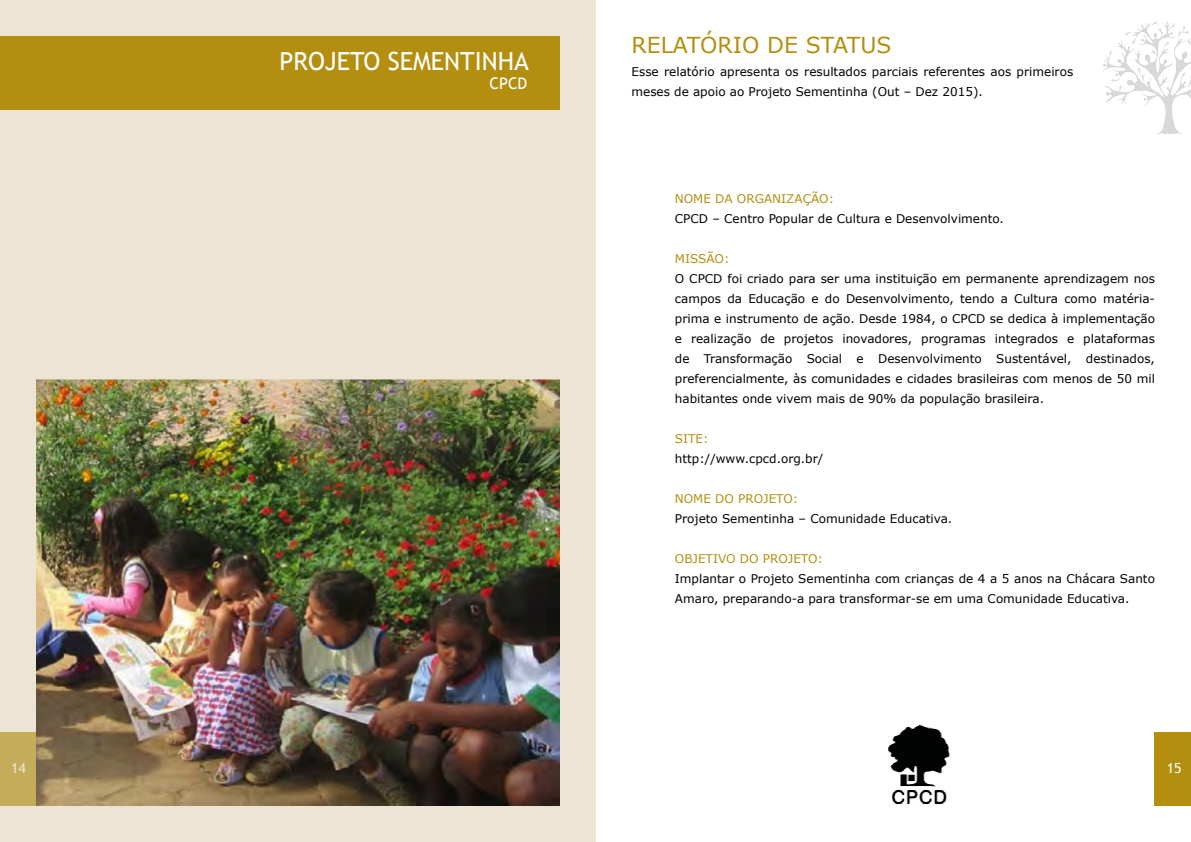
<style>
.page{position:relative;width:1191px;height:842px;background:#fff}
.page>*{position:absolute;margin:0;border:0;box-sizing:border-box;transform-origin:0 0}
.t1{font:25px "Trebuchet MS";color:#fff}
.t2{font:22px "Verdana";color:#b38e0f}
.t3{font:16px "Trebuchet MS";color:#fff}
.t4{font:14px "Trebuchet MS";color:#fff}
.t5{font:12px/20px "Verdana";color:#000}
.t6{font:12px "Verdana";color:#b38e0f}
</style>
<div class="page">
<div style="left:1155px;top:732px;width:36px;height:74px;background:#b38e0f"></div>
<img style="left:1103px;top:21px;width:88px;height:114px">
<div style="left:0;top:0;width:595px;height:842px;background:#ece5d3"></div>
<div style="left:0;top:36px;width:559px;height:74px;background:#b38e0f"></div>
<img style="left:36px;top:379px;width:523px;height:427px">
<img style="left:888px;top:724px;width:62px;height:81px">
<h2 class="t2" style="left:631px;top:30px;width:262px">RELATÓRIO DE STATUS</h2>
<h1 class="t1" style="left:279px;top:47px;width:251px">PROJETO SEMENTINHA</h1>
<h3 class="t3" style="left:489px;top:74px;width:39px">CPCD</h3>
<p class="t5" style="left:631px;top:61px;width:443px">Esse relatório apresenta os resultados parciais referentes aos primeiros meses de apoio ao Projeto Sementinha (Out – Dez 2015).</p>
<p class="t6" style="left:675px;top:190px;width:161px">NOME DA ORGANIZAÇÃO:</p>
<p class="t5" style="left:675px;top:208px;width:330px">CPCD – Centro Popular de Cultura e Desenvolvimento.</p>
<p class="t6" style="left:675px;top:250px;width:56px">MISSÃO:</p>
<p class="t5" style="left:675px;top:268px;width:481px;text-align:justify">O CPCD foi criado para ser uma instituição em permanente aprendizagem nos campos da Educação e do Desenvolvimento, tendo a Cultura como matéria&shy;prima e instrumento de ação. Desde 1984, o CPCD se dedica à implementação e realização de projetos inovadores, programas integrados e plataformas de Transformação Social e Desenvolvimento Sustentável, destinados, preferencialmente, às comunidades e cidades brasileiras com menos de 50 mil habitantes onde vivem mais de 90% da população brasileira.</p>
<p class="t6" style="left:675px;top:430px;width:35px">SITE:</p>
<p class="t5" style="left:675px;top:448px;width:150px">http://www.cpcd.org.br/</p>
<p class="t6" style="left:675px;top:490px;width:125px">NOME DO PROJETO:</p>
<p class="t5" style="left:675px;top:508px;width:279px">Projeto Sementinha – Comunidade Educativa.</p>
<p class="t6" style="left:675px;top:550px;width:149px">OBJETIVO DO PROJETO:</p>
<p class="t5" style="left:675px;top:568px;width:481px">Implantar o Projeto Sementinha com crianças de 4 a 5 anos na Chácara Santo<br>Amaro, preparando-a para transformar-se em uma Comunidade Educativa.</p>
<p class="t4" style="left:11px;top:759px;width:16px">14</p>
<p class="t4" style="left:1166px;top:760px;width:16px">15</p>
</div>
